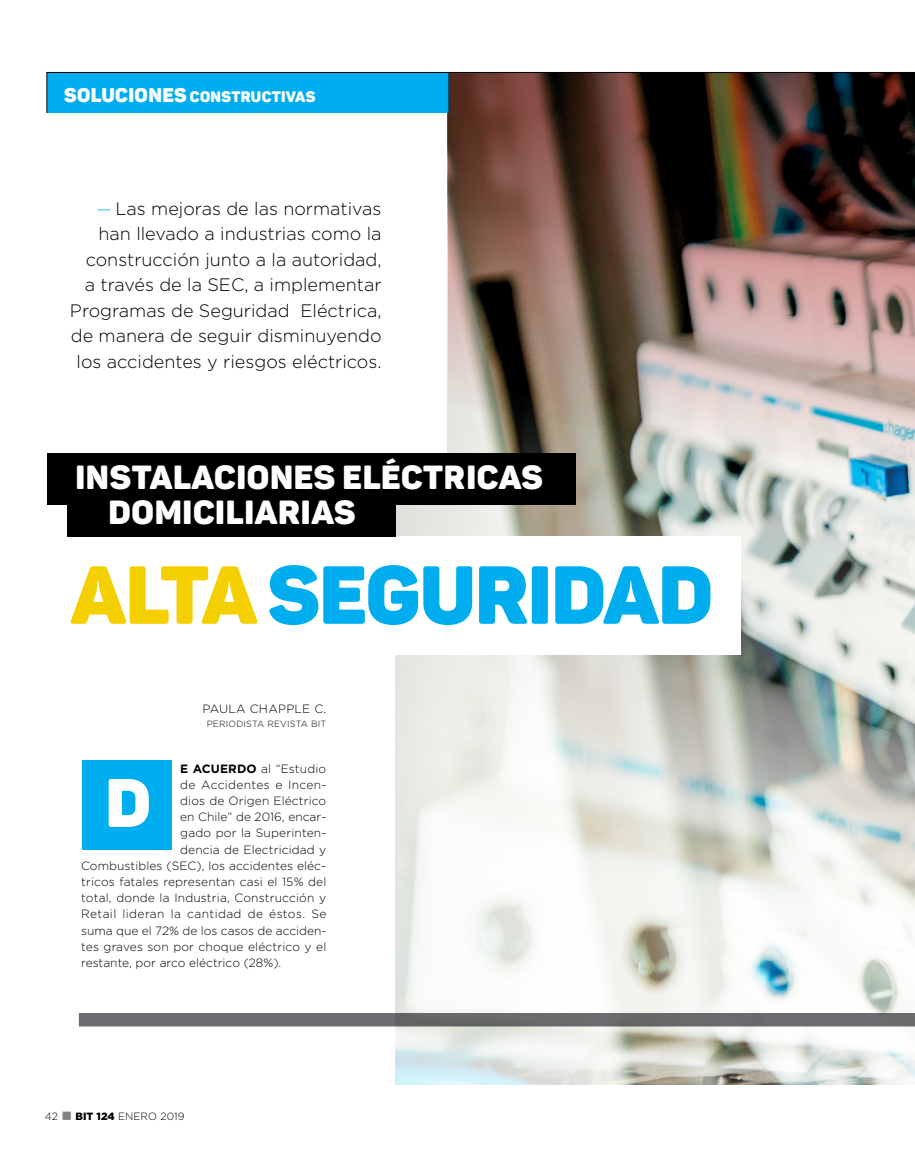
<style>
.page{position:relative;width:915px;height:1170px;background:#fff}
.page>*{position:absolute;margin:0;border:0;box-sizing:border-box;transform-origin:0 0}
.t1{font:81px "Panton Black Caps";letter-spacing:-.01em;color:#00aeef}
.t2{font:67.5px "Panton Black Caps";color:#fff}
.t3{font:33px/34.5px "Panton Black Caps";letter-spacing:.02em;color:#fff}
.t4{font:300 18px/25.5px "Gotham";color:#000;text-align:right}
.t5{font:15px "Panton Black Caps";letter-spacing:.02em;color:#fff}
.t6{font:300 12px "Gotham";letter-spacing:.01em;color:#000}
.t7{font:300 12px "Gotham";letter-spacing:.03em;color:#000}
.t8{font:300 10.5px "Gotham";letter-spacing:.005em;color:#000}
.t9{font:300 9px "Gotham";letter-spacing:.02em;color:#000}
.s1{font-size:19.5px}
.s2{font-family:"Minion Pro";font-weight:400;font-size:15px;color:#00aeef}
.s3{color:#f5d000}
.s4{font-weight:700}
.s5{color:#808285}
.s6{font-weight:900}
</style>
<div class="page">
<img style="left:395px;top:258px;width:519px;height:826px">
<div style="left:125px;top:72px;width:322px;height:380px;background:#fff"></div>
<div style="left:384px;top:536px;width:355px;height:118px;background:#fff"></div>
<div style="left:46px;top:72px;width:402px;height:42px;background:#00aeef"></div>
<div style="left:82px;top:760px;width:90px;height:89px;background:#00aeef"></div>
<div style="left:47px;top:453px;width:528px;height:51px;background:#000"></div>
<div style="left:67px;top:493px;width:328px;height:43px;background:#000"></div>
<div style="left:79px;top:1012px;width:835px;height:14px;background:#6d6e71"></div>
<img style="left:448px;top:72px;width:466px;height:546px">
<p class="t5" style="left:64px;top:87px;width:253px"><span class="s1">SOLUCIONES</span> CONSTRUCTIVAS</p>
<p class="t4" style="left:70px;top:195px;width:313px"><span class="s2">—</span> Las mejoras de las normativas han llevado a industrias como la construcción junto a la autoridad,<br>a través de la SEC, a implementar Programas de Seguridad Eléctrica, de manera de seguir disminuyendo los accidentes y riesgos eléctricos.</p>
<h3 class="t3" style="left:108px;top:459px;width:436px;text-indent:-33px">INSTALACIONES ELÉCTRICAS<br>DOMICILIARIAS</h3>
<h1 class="t1" style="left:71px;top:543px;width:503px"><span class="s3">ALTA</span> SEGURIDAD</h1>
<p class="t6" style="left:202px;top:701px;width:76px">Paula Chappl</p>
<p class="t6" style="left:302px;top:701px;width:25px">e C.</p>
<p class="t9" style="left:207px;top:717px;width:116px">Periodista Revista BiT</p>
<p class="t6" style="left:180px;top:760px;width:147px"><span class="s4">E ACUERDO</span> al “Estudio</p>
<p class="t6" style="left:180px;top:776px;width:147px">de Accidentes e Incen-</p>
<p class="t6" style="left:180px;top:793px;width:147px">dios de Origen Eléctrico</p>
<p class="t6" style="left:180px;top:809px;width:147px">en Chile” de 2016, encar-</p>
<p class="t6" style="left:180px;top:825px;width:147px">gado por la Superinten-</p>
<p class="t6" style="left:180px;top:841px;width:147px">dencia de Electricidad y</p>
<p class="t6" style="left:81px;top:857px;width:246px">Combustibles (SEC), los accidentes eléc-</p>
<p class="t6" style="left:81px;top:874px;width:247px">tricos fatales representan casi el 15% del</p>
<p class="t6" style="left:81px;top:890px;width:246px">total, donde la Industria, Construcción y</p>
<p class="t7" style="left:81px;top:906px;width:247px">Retail lideran la cantidad de éstos. Se</p>
<p class="t6" style="left:81px;top:922px;width:247px">suma que el 72% de los casos de acciden-</p>
<p class="t6" style="left:81px;top:938px;width:246px">tes graves son por choque eléctrico y el</p>
<p class="t6" style="left:81px;top:955px;width:202px">restante, por arco eléctrico (28%).</p>
<h2 class="t2" style="left:105px;top:759px;width:47px">D</h2>
<p class="t8" style="left:45px;top:1109px;width:141px">42 <span class="s5">■</span> <span class="s6">BIT 124</span> enero 2019</p>
</div>
